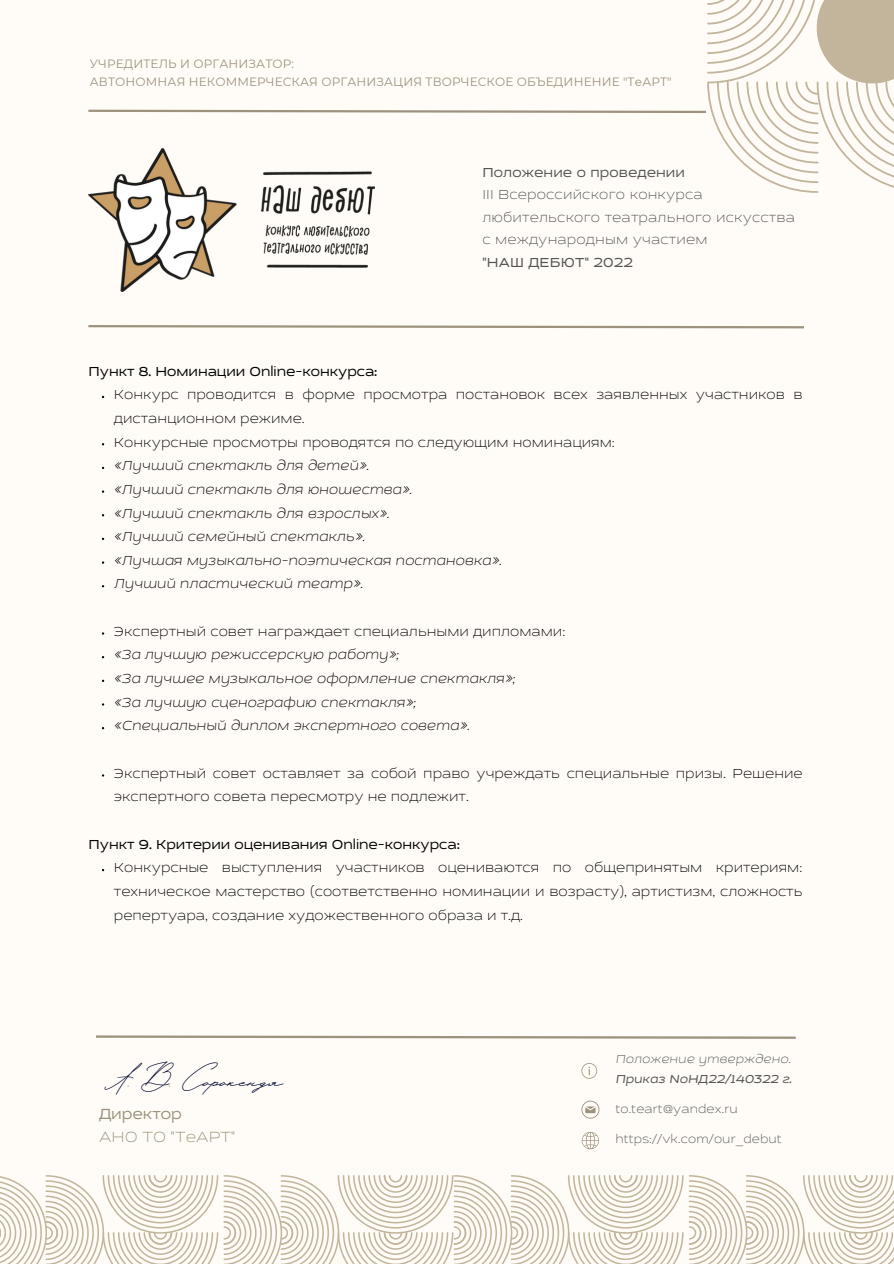
<style>
.page{position:relative;width:894px;height:1264px;background:#fff}
.page>*{position:absolute;margin:0;border:0;box-sizing:border-box;transform-origin:0 0}
.t1{font:35.25px "Hello January Cyrillic Script";color:#050a30}
.t2{font:200 expanded 16.95px "Cedra 4 F";color:#9d927d}
.t3{font:expanded 16.95px "Cedra 4 F";color:#9d927d}
.t4{font:200 expanded 15px/23.7px "Cedra 4 F";color:#000}
.t5{font:italic 200 expanded 15px "Cedra 4 F";color:#000}
.t6{font:200 expanded 15px/22.5px "Cedra 4 F";letter-spacing:.01em;color:#545454}
.t7{font:expanded 15px "Cedra 4 F";color:#000}
.t8{font:expanded 15px "Cedra 4 F";letter-spacing:.01em;color:#545454}
.t9{font:200 expanded 13.2px "Cedra 4 F";letter-spacing:.01em;color:#545454}
.t10{font:italic expanded 13.2px/19.8px "Cedra 4 F";letter-spacing:.01em;color:#545454}
.t11{font:12px "Montserrat";letter-spacing:.01em;color:#9d927d}
.s1{font-weight:200}
</style>
<div class="page">
<div style="left:0;top:0;width:893px;height:1263px;background:#fffcf7"></div>
<svg style="left:0;top:1175px;width:893px;height:88px"></svg>
<svg style="left:581px;top:1131px;width:18px;height:18px"></svg>
<svg style="left:581px;top:1063px;width:16px;height:15px"></svg>
<svg style="left:581px;top:1100px;width:18px;height:18px"></svg>
<svg style="left:96px;top:1035px;width:700px;height:4px"></svg>
<img style="left:88px;top:193px;width:285px;height:98px">
<svg style="left:88px;top:325px;width:716px;height:4px"></svg>
<svg style="left:88px;top:0;width:805px;height:193px"></svg>
<p class="t11" style="left:90px;top:57px;width:206px">УЧРЕДИТЕЛЬ И ОРГАНИЗАТОР:</p>
<p class="t11" style="left:90px;top:75px;width:583px">АВТОНОМНАЯ НЕКОММЕРЧЕСКАЯ ОРГАНИЗАЦИЯ ТВОРЧЕСКОЕ ОБЪЕДИНЕНИЕ "ТеАРТ"</p>
<p class="t7" style="left:88px;top:361px;width:290px">Пункт 8. Номинации Online-конкурса:</p>
<p class="t8" style="left:482px;top:163px;width:204px">Положение о проведении</p>
<p class="t6" style="left:482px;top:183px;width:314px">III Всероссийского конкурса любительского театрального искусства</p>
<p class="t6" style="left:482px;top:228px;width:227px">с международным участием</p>
<p class="t8" style="left:482px;top:253px;width:152px">"НАШ ДЕБЮТ" 2022</p>
<p class="t4" style="left:114px;top:382px;width:690px">Конкурс проводится в форме просмотра постановок всех заявленных участников в дистанционном режиме.</p>
<p class="t4" style="left:114px;top:429px;width:502px">Конкурсные просмотры проводятся по следующим номинациям:</p>
<p class="t5" style="left:114px;top:456px;width:256px">«Лучший спектакль для детей».</p>
<p class="t5" style="left:114px;top:480px;width:299px">«Лучший спектакль для юношества».</p>
<p class="t5" style="left:114px;top:503px;width:277px">«Лучший спектакль для взрослых».</p>
<p class="t5" style="left:114px;top:527px;width:252px">«Лучший семейный спектакль».</p>
<p class="t5" style="left:114px;top:551px;width:389px">«Лучшая музыкально-поэтическая постановка».</p>
<p class="t5" style="left:114px;top:574px;width:250px">Лучший пластический театр».</p>
<p class="t4" style="left:114px;top:618px;width:453px">Экспертный совет награждает специальными дипломами:</p>
<p class="t5" style="left:114px;top:645px;width:286px">«За лучшую режиссерскую работу»;</p>
<p class="t5" style="left:114px;top:669px;width:402px">«За лучшее музыкальное оформление спектакля»;</p>
<p class="t5" style="left:114px;top:692px;width:303px">«За лучшую сценографию спектакля»;</p>
<p class="t5" style="left:114px;top:716px;width:357px">«Специальный диплом экспертного совета».</p>
<p class="t4" style="left:114px;top:760px;width:690px">Экспертный совет оставляет за собой право учреждать специальные призы. Решение экспертного совета пересмотру не подлежит.</p>
<p class="t7" style="left:88px;top:834px;width:373px">Пункт 9. Критерии оценивания Online-конкурса:</p>
<p class="t4" style="left:114px;top:855px;width:690px;text-align:justify">Конкурсные выступления участников оцениваются по общепринятым критериям: техническое мастерство (соответственно номинации и возрасту), артистизм, сложность репертуара, создание художественного образа и т.д.</p>
<p class="t1" style="left:99px;top:1053px;width:186px">А.В.Сорокендя</p>
<p class="t3" style="left:99px;top:1103px;width:84px">Директор</p>
<p class="t2" style="left:99px;top:1126px;width:138px">АНО ТО "ТеАРТ"</p>
<p class="t10" style="left:615px;top:1048px;width:178px"><span class="s1">Положение утверждено.<br></span>Приказ NoНД22/140322 г.</p>
<p class="t9" style="left:615px;top:1100px;width:124px">to.teart@yandex.ru</p>
<p class="t9" style="left:615px;top:1130px;width:168px">https://vk.com/our_debut</p>
</div>
